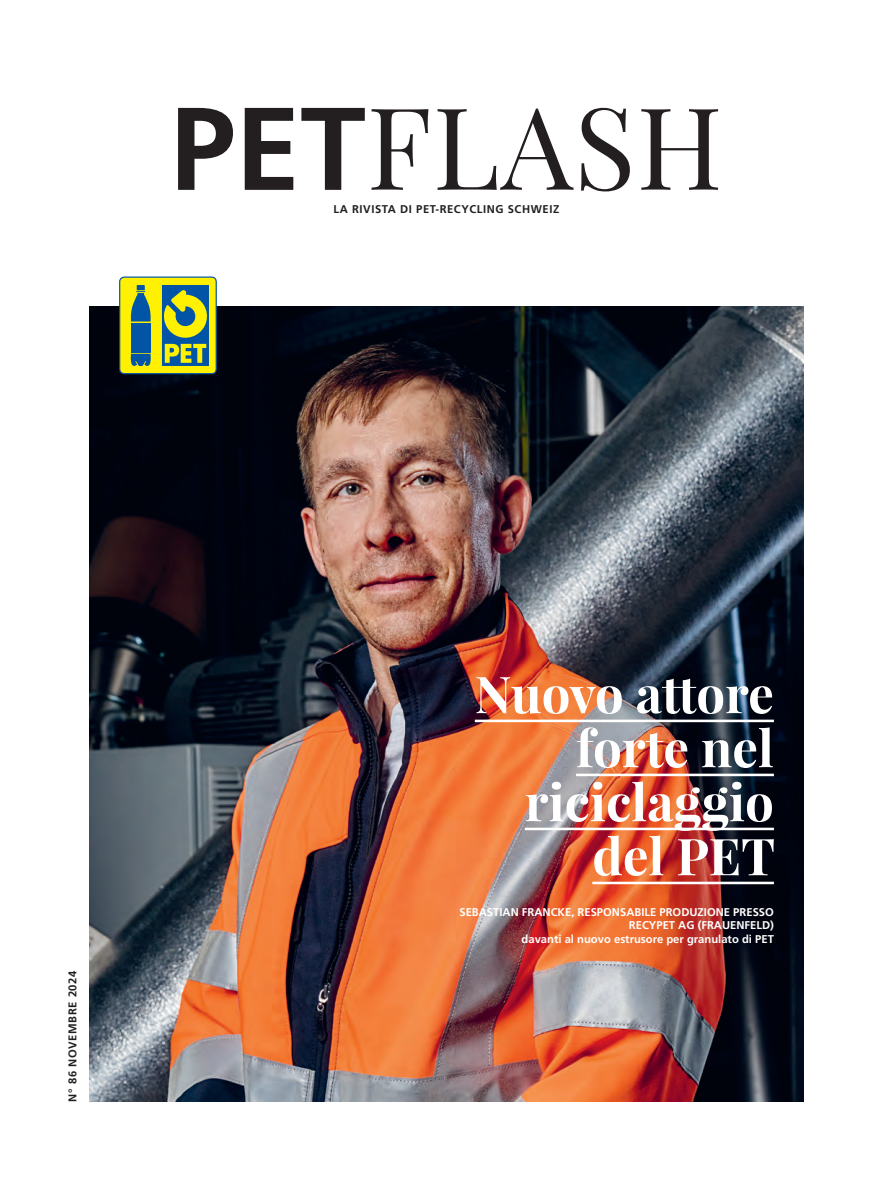
<style>
.page{position:relative;width:893px;height:1191px;background:#fff}
.page>*{position:absolute;margin:0;border:0;box-sizing:border-box;transform-origin:0 0}
.t1{font:114px "Playfair Display";letter-spacing:.01em;color:#231f20}
.t2{font:700 51px/54px "Playfair Display";color:#fff;text-align:right}
.t3{font:700 11.25px/13.5px "Frutiger LT Pro";color:#fff;text-align:right}
.t4{font:700 11.25px "Frutiger LT Pro";letter-spacing:.05em;color:#231f20}
.s1{font-family:"Frutiger LT Pro";font-weight:700;font-size:117.3px}
</style>
<div class="page">
<img style="left:89px;top:306px;width:715px;height:795px">
<hr style="left:475px;top:719px;width:299px;height:3px;background:#fff">
<hr style="left:576px;top:773px;width:198px;height:3px;background:#fff">
<hr style="left:525px;top:827px;width:249px;height:3px;background:#fff">
<hr style="left:592px;top:881px;width:182px;height:3px;background:#fff">
<svg style="left:119px;top:276px;width:98px;height:98px;background:#98b144"></svg>
<h1 class="t1" style="left:170px;top:76px;width:554px"><span class="s1">PET</span>FLASH</h1>
<p class="t4" style="left:334px;top:202px;width:227px">LA RIVISTA DI PET-RECYCLING SCHWEIZ</p>
<p class="t4" style="left:66px;top:1101px;width:132px;rotate:-90deg">N° 86 NOVEMBRE 2024</p>
<h2 class="t2" style="left:475px;top:667px;width:302px">Nuovo attore forte nel riciclaggio del PET</h2>
<p class="t3" style="left:459px;top:905px;width:316px">SEBASTIAN FRANCKE, RESPONSABILE PRODUZIONE PRESSO<br>RECYPET AG (FRAUENFELD)<br>davanti al nuovo estrusore per granulato di PET</p>
</div>
